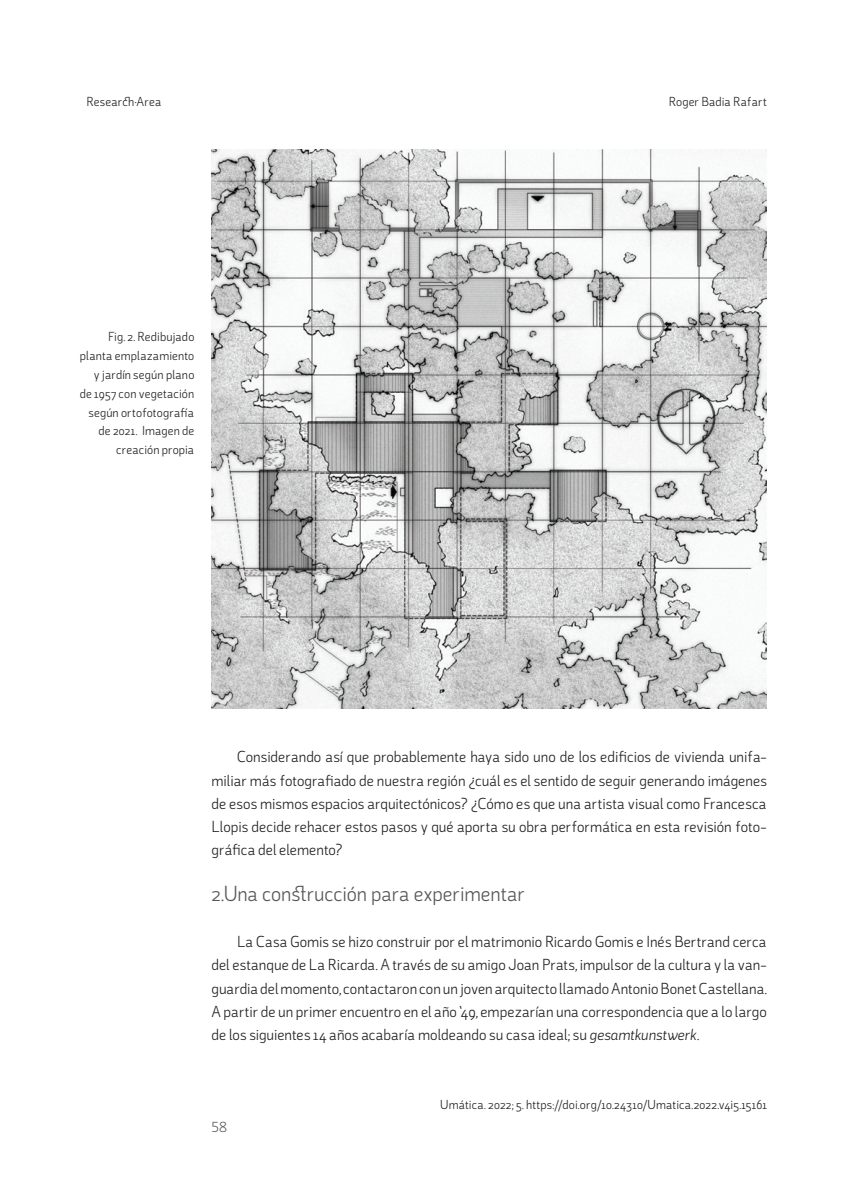
<style>
.page{position:relative;width:851px;height:1191px;background:#fff}
.page>*{position:absolute;margin:0;border:0;box-sizing:border-box;transform-origin:0 0}
.t1{font:22.5px "Malacitana Sans Regular";letter-spacing:-.005em;color:#57585a}
.t2{font:16.5px/23.1px "Malacitana Sans Regular";letter-spacing:-.005em;color:#231f20;text-align:justify}
.t3{font:15px "Malacitana Sans Regular";color:#57585a}
.t4{font:13.5px/18.9px "Malacitana Sans Regular";letter-spacing:.005em;color:#231f20;text-align:right}
.s1{font-family:"Malacitana Sans Italic"}
</style>
<div class="page">
<img style="left:211px;top:150px;width:555px;height:558px">
<p class="t4" style="left:86px;top:92px;width:77px">Research·Area</p>
<p class="t4" style="left:668px;top:92px;width:100px">Roger Badia Rafart</p>
<p class="t4" style="left:80px;top:326px;width:116px">Fig. 2. Redibujado planta emplazamiento y jardín según plano de 1957 con vegetación según ortofotografía de 2021. Imagen de creación propia</p>
<p class="t2" style="left:211px;top:744px;width:557px;text-indent:26px">Considerando así que probablemente haya sido uno de los edificios de vivienda unifa&shy;miliar más fotografiado de nuestra región ¿cuál es el sentido de seguir generando imágenes de esos mismos espacios arquitectónicos? ¿Cómo es que una artista visual como Francesca Llopis decide rehacer estos pasos y qué aporta su obra performática en esta revisión foto&shy;gráfica del elemento?</p>
<h1 class="t1" style="left:211px;top:878px;width:315px">2.Una construcción para experimentar</h1>
<p class="t2" style="left:211px;top:929px;width:557px;text-indent:26px">La Casa Gomis se hizo construir por el matrimonio Ricardo Gomis e Inés Bertrand cerca del estanque de La Ricarda. A través de su amigo Joan Prats, impulsor de la cultura y la van&shy;guardia del momento, contactaron con un joven arquitecto llamado Antonio Bonet Castellana.<br>A partir de un primer encuentro en el año ‘49, empezarían una correspondencia que a lo largo de los siguientes 14 años acabaría moldeando su casa ideal; su <span class="s1">gesamtkunstwerk</span>.</p>
<p class="t3" style="left:211px;top:1117px;width:17px">58</p>
<p class="t4" style="left:440px;top:1094px;width:328px">Umática. 2022; 5. https://doi.org/10.24310/Umatica.2022.v4i5.15161</p>
</div>
